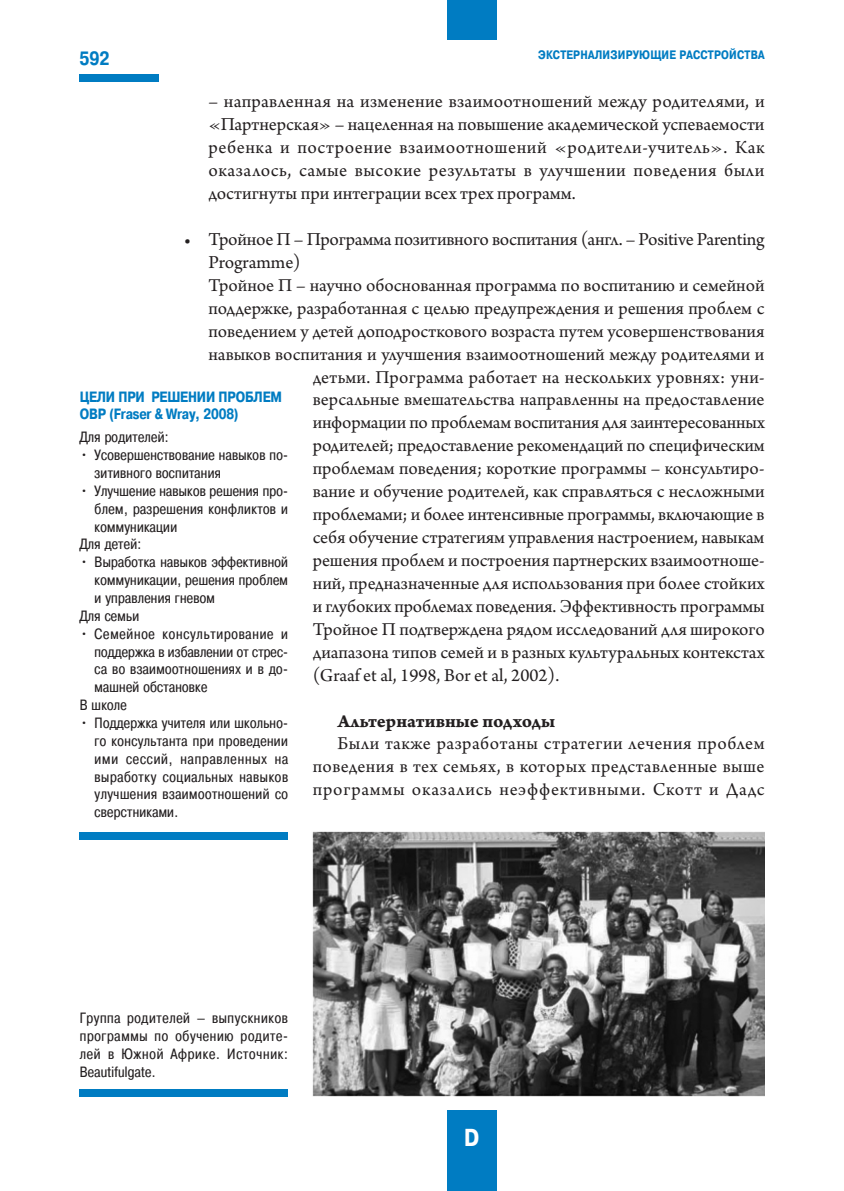
<style>
.page{position:relative;width:844px;height:1191px;background:#fff}
.page>*{position:absolute;margin:0;border:0;box-sizing:border-box;transform-origin:0 0}
.t1{font:700 24.5px "Pragmatica Cond C";color:#fff}
.List-1{font:19.25px/22.9px "Arno Pro";letter-spacing:-.01em;color:#231f20;text-align:justify}
.t2{font:700 19.25px "Pragmatica Cond C";color:#007cc2}
.Main{font:19.07px/22.9px "Arno Pro";letter-spacing:-.005em;color:#231f20;text-align:justify}
.Main-2{font:19.07px "Arno Pro";letter-spacing:.015em;color:#231f20}
.Head2{font:19.07px "Arno Pro Bold Caption";color:#231f20}
.Citata{font:14.88px/17.8px "Pragmatica Cond C";letter-spacing:.02em;color:#231f20;text-align:justify}
.Citata2{font:700 14.88px/17.8px "Pragmatica Cond C";letter-spacing:-.01em;color:#007cc2}
.t3{font:700 12.25px "Pragmatica Cond C";letter-spacing:.02em;color:#007cc2}
</style>
<div class="page">
<div style="left:79px;top:74px;width:80px;height:8px;background:#007cc2"></div>
<div style="left:446px;top:0;width:50px;height:40px;background:#007cc2"></div>
<div style="left:446px;top:1110px;width:50px;height:81px;background:#007cc2"></div>
<img style="left:312px;top:831px;width:452px;height:265px">
<div style="left:79px;top:832px;width:209px;height:7px;background:#007cc2"></div>
<div style="left:79px;top:1089px;width:209px;height:7px;background:#007cc2"></div>
<p class="t2" style="left:79px;top:47px;width:32px">592</p>
<p class="t3" style="left:538px;top:48px;width:228px">ЭКСТЕРНАЛИЗИРУЮЩИЕ РАССТРОЙСТВА</p>
<p class="List-1" style="left:208px;top:91px;width:557px">– направленная на изменение взаимоотношений между родителями, и «Партнерская» – нацеленная на повышение академической успеваемости ребенка и построение взаимоотношений «родители-учитель». Как оказалось, самые высокие результаты в улучшении поведения были достигнуты при интеграции всех трех программ.</p>
<p class="List-1" style="left:208px;top:229px;width:557px;text-indent:-25px">• Тройное П – Программа позитивного воспитания (англ. – Positive Parenting<br>Programme)</p>
<p class="Main" style="left:208px;top:275px;width:557px">Тройное П – научно обоснованная программа по воспитанию и семейной</p>
<p class="Main" style="left:208px;top:297px;width:557px">поддержке, разработанная с целью предупреждения и решения проблем с</p>
<p class="Main" style="left:208px;top:320px;width:557px">поведением у детей доподросткового возраста путем усовершенствования</p>
<p class="Main" style="left:208px;top:343px;width:557px">навыков воспитания и улучшения взаимоотношений между родителями и</p>
<p class="Main-2" style="left:313px;top:366px;width:453px">детьми. Программа работает на нескольких уровнях: уни-</p>
<p class="Main" style="left:313px;top:389px;width:453px">версальные вмешательства направленны на предоставление</p>
<p class="Main" style="left:313px;top:412px;width:453px">информации по проблемам воспитания для заинтересованных</p>
<p class="Main" style="left:313px;top:435px;width:453px">родителей; предоставление рекомендаций по специфическим</p>
<p class="Main" style="left:313px;top:458px;width:453px">проблемам поведения; короткие программы – консультиро-</p>
<p class="Main" style="left:313px;top:481px;width:453px">вание и обучение родителей, как справляться с несложными</p>
<p class="Main" style="left:313px;top:504px;width:453px">проблемами; и более интенсивные программы, включающие в</p>
<p class="Main" style="left:313px;top:527px;width:453px">себя обучение стратегиям управления настроением, навыкам</p>
<p class="Main" style="left:313px;top:550px;width:453px">решения проблем и построения партнерских взаимоотноше-</p>
<p class="Main" style="left:313px;top:573px;width:453px">ний, предназначенные для использования при более стойких</p>
<p class="Main" style="left:313px;top:595px;width:453px">и глубоких проблемах поведения. Эффективность программы</p>
<p class="Main" style="left:313px;top:618px;width:453px">Тройное П подтверждена рядом исследований для широкого</p>
<p class="Main" style="left:313px;top:641px;width:453px">диапазона типов семей и в разных культуральных контекстах</p>
<p class="Main" style="left:313px;top:664px;width:248px">(Graaf et al, 1998, Bor et al, 2002).</p>
<p class="Head2" style="left:337px;top:709px;width:219px">Альтернативные подходы</p>
<p class="Main" style="left:313px;top:733px;width:453px;text-indent:25px">Были также разработаны стратегии лечения проблем поведения в тех семьях, в которых представленные выше программы оказались неэффективными. Скотт и Дадс</p>
<p class="Citata2" style="left:80px;top:387px;width:204px">ЦЕЛИ ПРИ РЕШЕНИИ ПРОБЛЕМ<br>ОВР (Fraser &amp; Wray, 2008)</p>
<p class="Citata" style="left:80px;top:428px;width:90px">Для родителей:</p>
<p class="Citata" style="left:95px;top:446px;width:195px;text-indent:-15px">• Усовершенствование навыков по&shy;зитивного воспитания</p>
<p class="Citata" style="left:95px;top:482px;width:195px;text-indent:-15px">• Улучшение навыков решения про&shy;блем, разрешения конфликтов и коммуникации</p>
<p class="Citata" style="left:80px;top:535px;width:63px">Для детей:</p>
<p class="Citata" style="left:95px;top:553px;width:195px;text-indent:-15px">• Выработка навыков эффективной коммуникации, решения проблем и управления гневом</p>
<p class="Citata" style="left:80px;top:607px;width:61px">Для семьи</p>
<p class="Citata" style="left:95px;top:624px;width:195px;text-indent:-15px">• Семейное консультирование и поддержка в избавлении от стрес&shy;са во взаимоотношениях и в до&shy;машней обстановке</p>
<p class="Citata" style="left:80px;top:696px;width:49px">В школе</p>
<p class="Citata" style="left:95px;top:714px;width:195px;text-indent:-15px">• Поддержка учителя или школьно&shy;го консультанта при проведении ими сессий, направленных на выработку социальных навыков улучшения взаимоотношений со сверстниками.</p>
<p class="Citata" style="left:80px;top:1009px;width:210px">Группа родителей – выпускников программы по обучению родите&shy;лей в Южной Африке. Источник:<br>Beautifulgate.</p>
<p class="t1" style="left:464px;top:1123px;width:17px">D</p>
</div>
